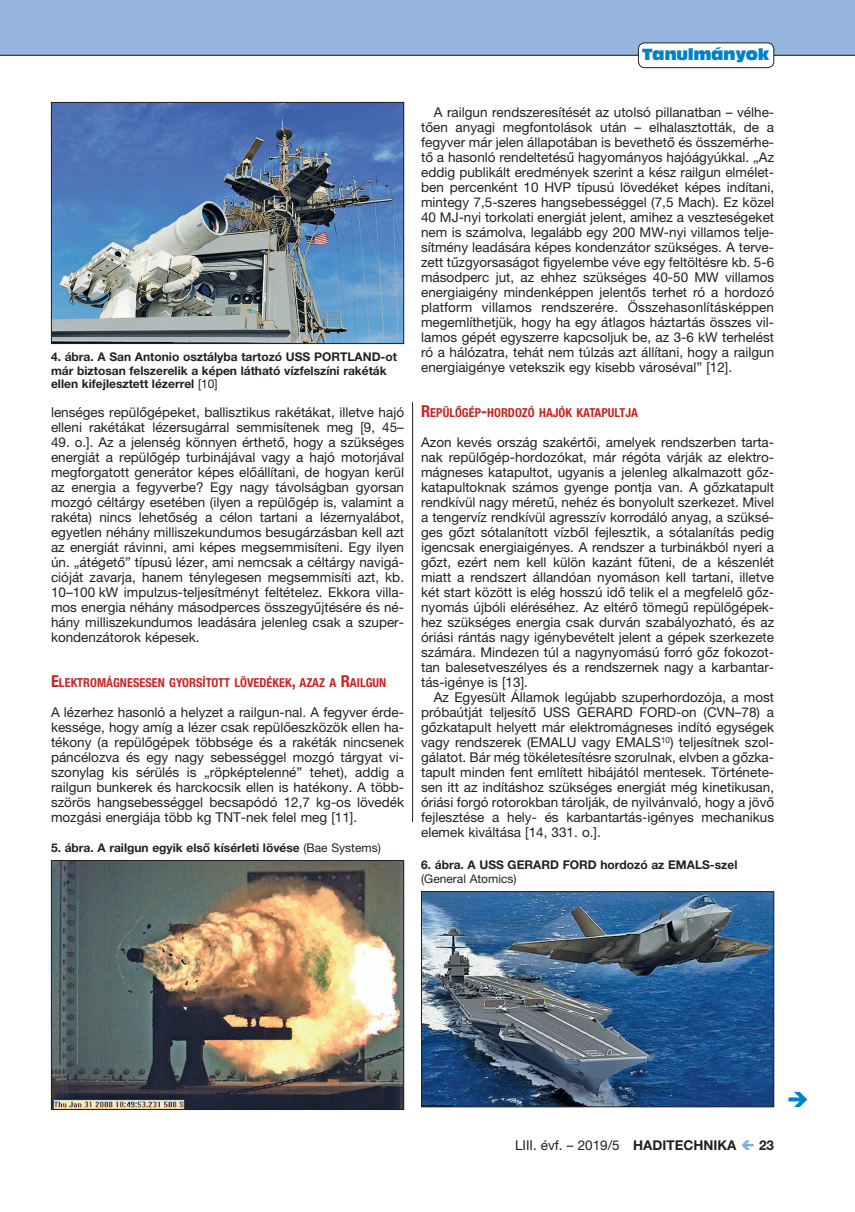
<style>
.page{position:relative;width:855px;height:1212px;background:#fff}
.page>*{position:absolute;margin:0;border:0;box-sizing:border-box;transform-origin:0 0}
.t1{font:15px "Antique Olive Compact";letter-spacing:-.02em;color:#0082c8}
.t2{font:13.5px/15px "Helvetica Neue LT Pro";color:#231f20;text-align:justify}
.t3{font:700 13.5px "Helvetica Neue LT Pro";color:#231f20}
.t4{font:700 condensed 12.3px "Helvetica Neue LT Pro";color:#c62626}
.t5{font:700 12px/13.5px "Helvetica Neue LT Pro";color:#231f20}
.t6{font:12px "Helvetica Neue LT Pro";color:#231f20}
.s1{font-weight:400}
.s2{font-size:16.5px}
.s3{font-weight:700}
</style>
<div class="page">
<div style="left:0;top:0;width:855px;height:55px;background:#95b5de"></div>
<hr style="left:0;top:55px;width:855px;height:1px;background:#231f20">
<div style="left:638px;top:43px;width:135px;height:25px;background:#fff;border-radius:6px"></div>
<div style="left:638px;top:43px;width:136px;height:25px;border:1px solid #231f20;border-radius:6px"></div>
<img style="left:53px;top:862px;width:349px;height:246px">
<div style="left:51px;top:860px;width:353px;height:250px;border:1px solid #231f20"></div>
<img style="left:423px;top:893px;width:349px;height:212px">
<div style="left:421px;top:891px;width:353px;height:216px;border:1px solid #231f20"></div>
<img style="left:53px;top:104px;width:349px;height:238px">
<div style="left:51px;top:102px;width:353px;height:242px;border:1px solid #231f20"></div>
<hr style="left:412px;top:402px;width:1px;height:420px;background:#231f20">
<p class="t1" style="left:642px;top:44px;width:129px">Tanulmányok</p>
<p class="t5" style="left:51px;top:350px;width:347px">4. ábra. A San Antonio osztályba tartozó USS PORTLAND-ot már biztosan felszerelik a képen látható vízfelszíni rakéták ellen kifejlesztett lézerrel <span class="s1">[10]</span></p>
<p class="t2" style="left:51px;top:405px;width:354px">lenséges repülőgépeket, ballisztikus rakétákat, illetve hajó elleni rakétákat lézersugárral semmisítenek meg [9, 45–</p>
<p class="t2" style="left:51px;top:435px;width:354px">49. o.]. Az a jelenség könnyen érthető, hogy a szükséges energiát a repülőgép turbinájával vagy a hajó motorjával megforgatott generátor képes előállítani, de hogyan kerül az energia a fegyverbe? Egy nagy távolságban gyorsan mozgó céltárgy esetében (ilyen a repülőgép is, valamint a rakéta) nincs lehetőség a célon tartani a lézernyalábot, egyetlen néhány milliszekundumos besugárzásban kell azt az energiát rávinni, ami képes megsemmisíteni. Egy ilyen ún. „átégető” típusú lézer, ami nemcsak a céltárgy navigá&shy;cióját zavarja, hanem ténylegesen megsemmisíti azt, kb.<br>10–100 kW impulzus-teljesítményt feltételez. Ekkora villa&shy;mos energia néhány másodperces összegyűjtésére és né&shy;hány milliszekundumos leadására jelenleg csak a szuper&shy;kondenzátorok képesek.</p>
<p class="t4" style="left:51px;top:675px;width:337px"><span class="s2">E</span>LEKTROMÁGNESESEN GYORSÍTOTT LÖVEDÉKEK<span class="s2">,</span> AZAZ A <span class="s2">R</span>AILGUN</p>
<p class="t2" style="left:51px;top:705px;width:354px">A lézerhez hasonló a helyzet a railgun-nal. A fegyver érde&shy;kessége, hogy amíg a lézer csak repülőeszközök ellen ha&shy;tékony (a repülőgépek többsége és a rakéták nincsenek páncélozva és egy nagy sebességgel mozgó tárgyat vi&shy;szonylag kis sérülés is „röpképtelenné” tehet), addig a railgun bunkerek és harckocsik ellen is hatékony. A több&shy;szörös hangsebességgel becsapódó 12,7 kg-os lövedék mozgási energiája több kg TNT-nek felel meg [11].</p>
<p class="t5" style="left:51px;top:840px;width:331px">5. ábra. A railgun egyik első kísérleti lövése <span class="s1">(Bae Systems)</span></p>
<p class="t2" style="left:421px;top:105px;width:354px;text-indent:13px">A railgun rendszeresítését az utolsó pillanatban – vélhe&shy;tően anyagi megfontolások után – elhalasztották, de a fegyver már jelen állapotában is bevethető és összemérhe&shy;tő a hasonló rendeltetésű hagyományos hajóágyúkkal. „Az eddig publikált eredmények szerint a kész railgun elmélet&shy;ben percenként 10 HVP típusú lövedéket képes indítani, mintegy 7,5-szeres hangsebességgel (7,5 Mach). Ez közel 40 MJ-nyi torkolati energiát jelent, amihez a veszteségeket nem is számolva, legalább egy 200 MW-nyi villamos telje&shy;sítmény leadására képes kondenzátor szükséges. A terve&shy;zett tűzgyorsaságot figyelembe véve egy feltöltésre kb. 5-6 másodperc jut, az ehhez szükséges 40-50 MW villamos energiaigény mindenképpen jelentős terhet ró a hordozó platform villamos rendszerére. Összehasonlításképpen megemlíthetjük, hogy ha egy átlagos háztartás összes vil&shy;lamos gépét egyszerre kapcsoljuk be, az 3-6 kW terhelést ró a hálózatra, tehát nem túlzás azt állítani, hogy a railgun energiaigénye vetekszik egy kisebb városéval” [12].</p>
<p class="t4" style="left:421px;top:405px;width:218px"><span class="s2">R</span>EPÜLŐGÉP<span class="s2">-</span>HORDOZÓ HAJÓK KATAPULTJA</p>
<p class="t2" style="left:421px;top:435px;width:354px">Azon kevés ország szakértői, amelyek rendszerben tarta&shy;nak repülőgép-hordozókat, már régóta várják az elektro&shy;mágneses katapultot, ugyanis a jelenleg alkalmazott gőz&shy;katapultoknak számos gyenge pontja van. A gőzkatapult rendkívül nagy méretű, nehéz és bonyolult szerkezet. Mivel a tengervíz rendkívül agresszív korrodáló anyag, a szüksé&shy;ges gőzt sótalanított vízből fejlesztik, a sótalanítás pedig igencsak energiaigényes. A rendszer a turbinákból nyeri a gőzt, ezért nem kell külön kazánt fűteni, de a készenlét miatt a rendszert állandóan nyomáson kell tartani, illetve két start között is elég hosszú idő telik el a megfelelő gőz&shy;nyomás újbóli eléréséhez. Az eltérő tömegű repülőgépek&shy;hez szükséges energia csak durván szabályozható, és az óriási rántás nagy igénybevételt jelent a gépek szerkezete számára. Mindezen túl a nagynyomású forró gőz fokozot&shy;tan balesetveszélyes és a rendszernek nagy a karbantar&shy;tás-igénye is [13].</p>
<p class="t2" style="left:421px;top:690px;width:354px;text-indent:13px">Az Egyesült Államok legújabb szuperhordozója, a most próbaútját teljesítő USS GERARD FORD-on (CVN–78) a gőzkatapult helyett már elektromágneses indító egységek vagy rendszerek (EMALU vagy EMALS<sup>10</sup>) teljesítnek szol&shy;gálatot. Bár még tökéletesítésre szorulnak, elvben a gőzka&shy;tapult minden fent említett hibájától mentesek. Története&shy;sen itt az indításhoz szükséges energiát még kinetikusan, óriási forgó rotorokban tárolják, de nyilvánvaló, hogy a jövő fejlesztése a hely- és karbantartás-igényes mechanikus elemek kiváltása [14, 331. o.].</p>
<p class="t5" style="left:421px;top:858px;width:318px">6. ábra. A USS GERARD FORD hordozó az EMALS-szel</p>
<p class="t6" style="left:421px;top:871px;width:97px">(General Atomics)</p>
<p class="t2" style="left:515px;top:1137px;width:223px">LIII. évf. – 2019/5 <span class="s3">HADITECHNIKA</span></p>
<p class="t3" style="left:759px;top:1137px;width:17px">23</p>
</div>
